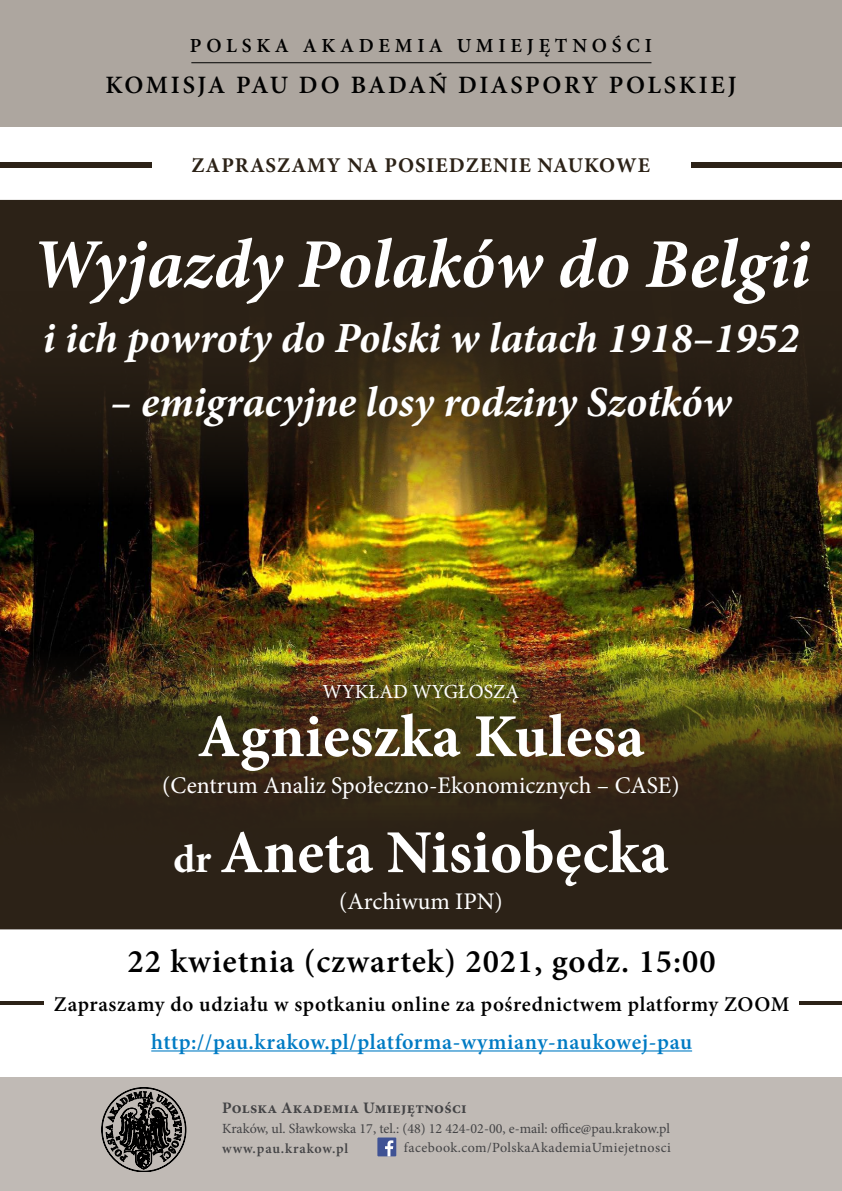
<style>
.page{position:relative;width:842px;height:1191px;background:#fff}
.page>*{position:absolute;margin:0;border:0;box-sizing:border-box;transform-origin:0 0}
.t1{font:italic 700 70px "Minion Pro";letter-spacing:-.005em;color:#fff}
.t2{font:700 61px "Minion Pro";color:#fff}
.t3{font:italic 700 43px "Minion Pro";letter-spacing:-.005em;color:#fff}
.t4{font:600 33px "Minion Pro";letter-spacing:.03em;color:#000}
.t5{font:600 25px "Minion Pro";letter-spacing:.1em;color:#000}
.t6{font:23.8px "Minion Pro";color:#fff}
.t7{font:600 22px "Minion Pro";letter-spacing:.025em;color:#007bc4}
.t8{font:600 21px "Minion Pro";letter-spacing:.03em;color:#000}
.t9{font:700 21px "Minion Pro";letter-spacing:.05em;color:#2c2217}
.t10{font:600 20px "Minion Pro";letter-spacing:.24em;color:#000}
.t11{font:20px "Minion Pro";color:#fff}
.t12{font:700 16px "Minion Pro";letter-spacing:.02em;color:#434345}
.t13{font:14px "Minion Pro";letter-spacing:.005em;color:#434345}
.t14{font:14px "Minion Pro";letter-spacing:.03em;color:#434345}
.t15{font:600 14px "Minion Pro";letter-spacing:.065em;color:#434345}
.s1{font-size:40px}
</style>
<div class="page">
<div style="left:0;top:200px;width:842px;height:729px;background:#2c2217"></div>
<img style="left:0;top:291px;width:842px;height:553px">
<hr style="left:151px;top:1050px;width:541px;height:1px;background:#007bc4">
<div style="left:0;top:0;width:842px;height:127px;background:#ada69f"></div>
<div style="left:0;top:1077px;width:842px;height:114px;background:#c0bab5"></div>
<hr style="left:191px;top:62px;width:460px;height:1px;background:#000">
<div style="left:0;top:162px;width:151px;height:5px;background:#2c2217"></div>
<hr style="left:799px;top:1001px;width:43px;height:3px;background:#2c2217">
<hr style="left:0;top:1001px;width:43px;height:3px;background:#2c2217">
<div style="left:691px;top:162px;width:151px;height:5px;background:#2c2217"></div>
<svg style="left:102px;top:1087px;width:84px;height:84px"></svg>
<div style="left:377px;top:1137px;width:19px;height:19px;background:#3f5294"></div>
<svg style="left:385px;top:1140px;width:8px;height:16px"></svg>
<h3 class="t10" style="left:190px;top:32px;width:464px">POLSKA AKADEMIA UMIEJĘTNOŚCI</h3>
<h3 class="t5" style="left:105px;top:67px;width:633px">KOMISJA PAU DO BADAŃ DIASPORY POLSKIEJ</h3>
<h3 class="t9" style="left:191px;top:151px;width:460px">ZAPRASZAMY NA POSIEDZENIE NAUKOWE</h3>
<h1 class="t1" style="left:32px;top:215px;width:780px">Wyjazdy Polaków do Belgii</h1>
<h3 class="t3" style="left:43px;top:307px;width:757px">i ich powroty do Polski w latach 1918–1952</h3>
<h3 class="t3" style="left:110px;top:372px;width:623px">– emigracyjne losy rodziny Szotków</h3>
<h3 class="t11" style="left:323px;top:678px;width:198px">WYKŁAD WYGŁOSZĄ</h3>
<h2 class="t2" style="left:197px;top:693px;width:449px">Agnieszka Kulesa</h2>
<h3 class="t6" style="left:162px;top:769px;width:519px">(Centrum Analiz Społeczno-Ekonomicznych – CASE)</h3>
<h2 class="t2" style="left:173px;top:809px;width:497px"><span class="s1">dr</span> Aneta Nisiobęcka</h2>
<h3 class="t6" style="left:339px;top:885px;width:165px">(Archiwum IPN)</h3>
<h3 class="t4" style="left:128px;top:938px;width:590px">22 kwietnia (czwartek) 2021, godz. 15:00</h3>
<h3 class="t8" style="left:54px;top:990px;width:737px">Zapraszamy do udziału w spotkaniu online za pośrednictwem platformy ZOOM</h3>
<h3 class="t7" style="left:151px;top:1026px;width:542px">http://pau.krakow.pl/platforma-wymiany-naukowej-pau</h3>
<p class="t12" style="left:222px;top:1096px;width:246px">Polska Akademia Umiejętności</p>
<p class="t13" style="left:222px;top:1118px;width:449px">Kraków, ul. Sławkowska 17, tel.: (48) 12 424-02-00, e-mail: office@pau.krakow.pl</p>
<p class="t15" style="left:222px;top:1138px;width:128px">www.pau.krakow.pl</p>
<p class="t14" style="left:404px;top:1138px;width:268px">facebook.com/PolskaAkademiaUmiejetnosci</p>
</div>
